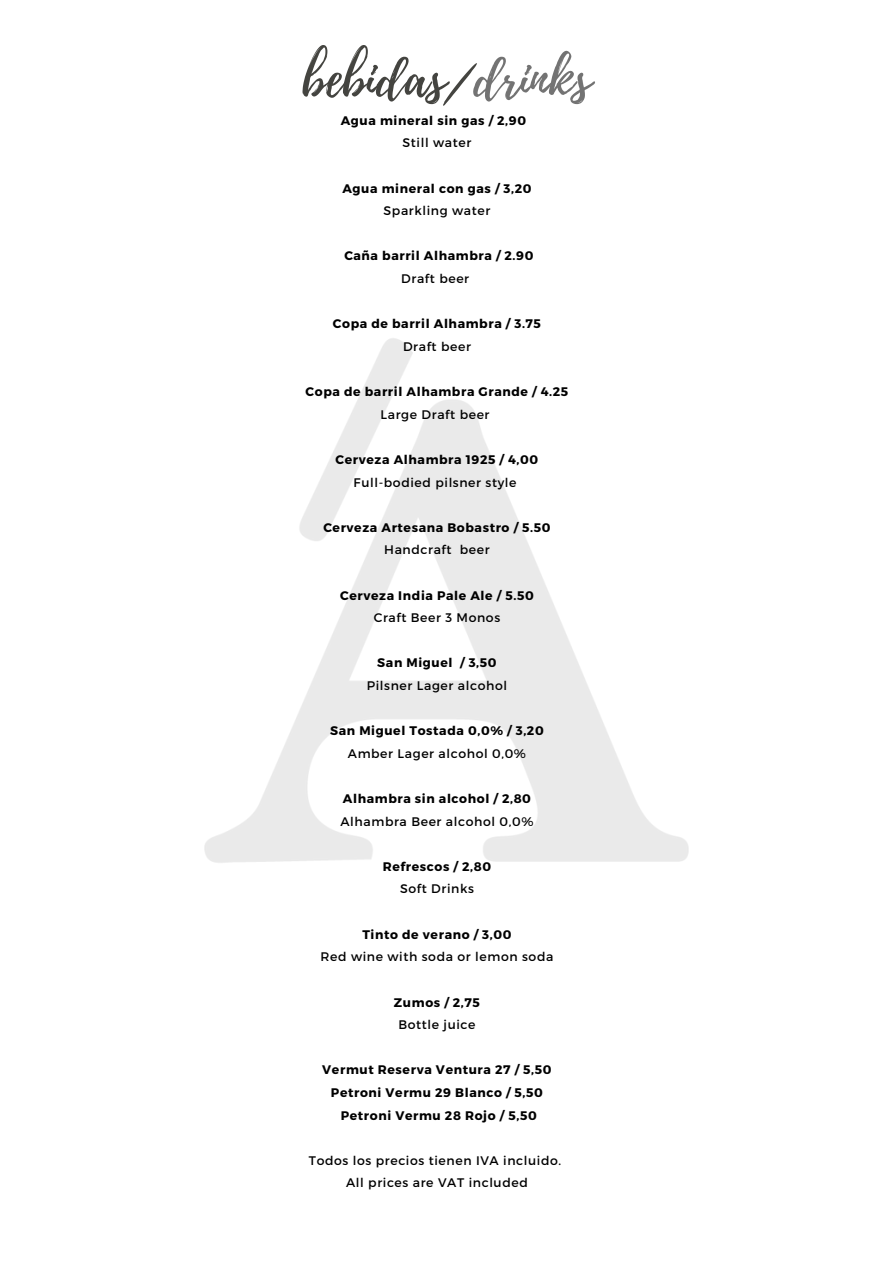
<style>
.page{position:relative;width:894px;height:1264px;background:#fff}
.page>*{position:absolute;margin:0;border:0;box-sizing:border-box;transform-origin:0 0}
.t1{font:54px "Playlist Script";color:#444440}
.t2{font:700 12.45px/22.6px "Montserrat";letter-spacing:.05em;color:#000;text-align:center}
.t3{font:12.45px "Montserrat";letter-spacing:.05em;color:#000}
.s1{color:#737373}
</style>
<div class="page">
<h1 class="t1" style="left:302px;top:40px;width:290px">bebidas/<span class="s1">drinks</span></h1>
<p class="t2" style="left:340px;top:108px;width:187px">Agua mineral sin gas / 2,90</p>
<p class="t3" style="left:402px;top:135px;width:70px">Still water</p>
<p class="t2" style="left:342px;top:176px;width:190px">Agua mineral con gas / 3,20</p>
<p class="t3" style="left:383px;top:203px;width:108px">Sparkling water</p>
<p class="t2" style="left:344px;top:244px;width:190px">Caña barril Alhambra / 2.90</p>
<p class="t3" style="left:401px;top:270px;width:69px">Draft beer</p>
<p class="t2" style="left:333px;top:312px;width:209px">Copa de barril Alhambra / 3.75</p>
<p class="t3" style="left:403px;top:338px;width:69px">Draft beer</p>
<p class="t2" style="left:305px;top:380px;width:264px">Copa de barril Alhambra Grande / 4.25</p>
<p class="t3" style="left:380px;top:406px;width:110px">Large Draft beer</p>
<p class="t2" style="left:335px;top:447px;width:204px">Cerveza Alhambra 1925 / 4,00</p>
<p class="t3" style="left:353px;top:474px;width:164px">Full-bodied pilsner style</p>
<p class="t2" style="left:323px;top:515px;width:229px">Cerveza Artesana Bobastro / 5.50</p>
<p class="t3" style="left:384px;top:542px;width:107px">Handcraft beer</p>
<p class="t2" style="left:340px;top:583px;width:195px">Cerveza India Pale Ale / 5.50</p>
<p class="t3" style="left:373px;top:609px;width:128px">Craft Beer 3 Monos</p>
<p class="t2" style="left:377px;top:651px;width:121px">San Miguel / 3,50</p>
<p class="t3" style="left:367px;top:677px;width:142px">Pilsner Lager alcohol</p>
<p class="t2" style="left:330px;top:718px;width:215px">San Miguel Tostada 0,0% / 3,20</p>
<p class="t3" style="left:348px;top:745px;width:180px">Amber Lager alcohol 0,0%</p>
<p class="t2" style="left:343px;top:786px;width:190px">Alhambra sin alcohol / 2,80</p>
<p class="t3" style="left:340px;top:813px;width:194px">Alhambra Beer alcohol 0,0%</p>
<p class="t2" style="left:382px;top:854px;width:110px">Refrescos / 2,80</p>
<p class="t3" style="left:400px;top:881px;width:75px">Soft Drinks</p>
<p class="t2" style="left:362px;top:922px;width:151px">Tinto de verano / 3,00</p>
<p class="t3" style="left:320px;top:948px;width:234px">Red wine with soda or lemon soda</p>
<p class="t2" style="left:394px;top:990px;width:87px">Zumos / 2,75</p>
<p class="t3" style="left:398px;top:1016px;width:79px">Bottle juice</p>
<h2 class="t2" style="left:322px;top:1057px;width:231px">Vermut Reserva Ventura 27 / 5,50<br>Petroni Vermu 29 Blanco / 5,50<br>Petroni Vermu 28 Rojo / 5,50</h2>
<p class="t3" style="left:309px;top:1152px;width:254px">Todos los precios tienen IVA incluido.</p>
<p class="t3" style="left:346px;top:1174px;width:183px">All prices are VAT included</p>
</div>
